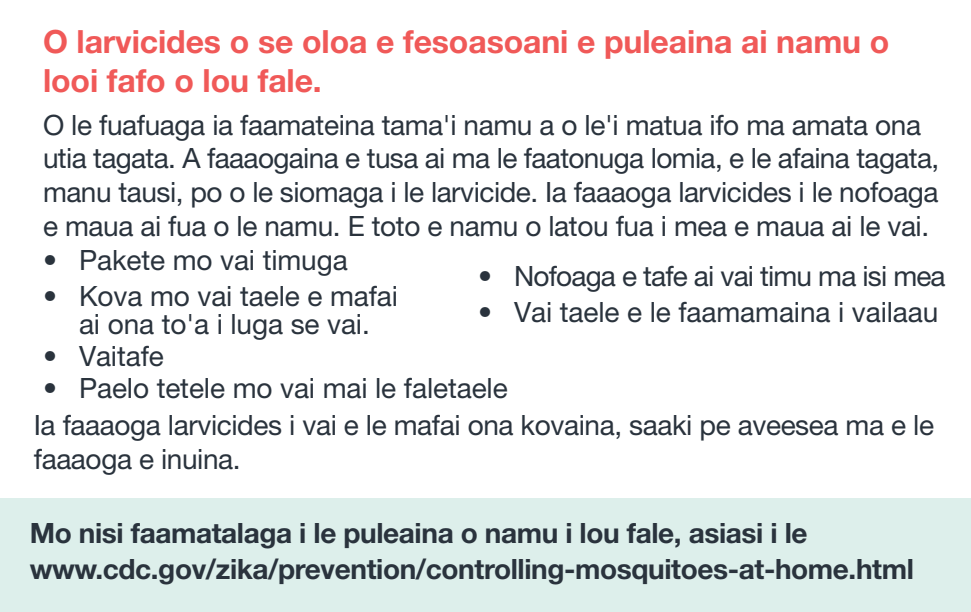
<style>
.page{position:relative;width:971px;height:612px;background:#fff}
.page>*{position:absolute;margin:0;border:0;box-sizing:border-box;transform-origin:0 0}
.t1{font:700 32px/38.4px "Helvetica Neue LT Std";letter-spacing:-.005em;color:#f05958}
.t2{font:28px/33.6px "Helvetica Neue LT Std";letter-spacing:-.015em;color:#2a333d}
.t3{font:700 28px/36px "Helvetica Neue LT Std";letter-spacing:-.015em;color:#2a333d}
</style>
<div class="page">
<div style="left:0;top:498px;width:971px;height:114px;background:#ddefeb"></div>
<p class="t1" style="left:43px;top:22px;width:848px">O larvicides o se oloa e fesoasoani e puleaina ai namu o looi fafo o lou fale.</p>
<p class="t2" style="left:43px;top:108px;width:897px">O le fuafuaga ia faamateina tama'i namu a o le'i matua ifo ma amata ona utia tagata. A faaaogaina e tusa ai ma le faatonuga lomia, e le afaina tagata, manu tausi, po o le siomaga i le larvicide. Ia faaaoga larvicides i le nofoaga e maua ai fua o le namu. E toto e namu o latou fua i mea e maua ai le vai.</p>
<p class="t2" style="left:43px;top:243px;width:306px">• Pakete mo vai timuga</p>
<p class="t2" style="left:43px;top:282px;width:356px;line-height:28px;text-align:center">• Kova mo vai taele e mafai ai ona to'a i luga se vai.</p>
<p class="t2" style="left:43px;top:339px;width:122px">• Vaitafe</p>
<p class="t2" style="left:43px;top:371px;width:466px">• Paelo tetele mo vai mai le faletaele</p>
<p class="t2" style="left:478px;top:259px;width:469px">• Nofoaga e tafe ai vai timu ma isi mea</p>
<p class="t2" style="left:478px;top:295px;width:462px">• Vai taele e le faamamaina i vailaau</p>
<p class="t2" style="left:34px;top:408px;width:901px">Ia faaaoga larvicides i vai e le mafai ona kovaina, saaki pe aveesea ma e le faaaoga e inuina.</p>
<p class="t3" style="left:30px;top:514px;width:885px">Mo nisi faamatalaga i le puleaina o namu i lou fale, asiasi i le www.cdc.gov/zika/prevention/controlling-mosquitoes-at-home.html</p>
</div>
